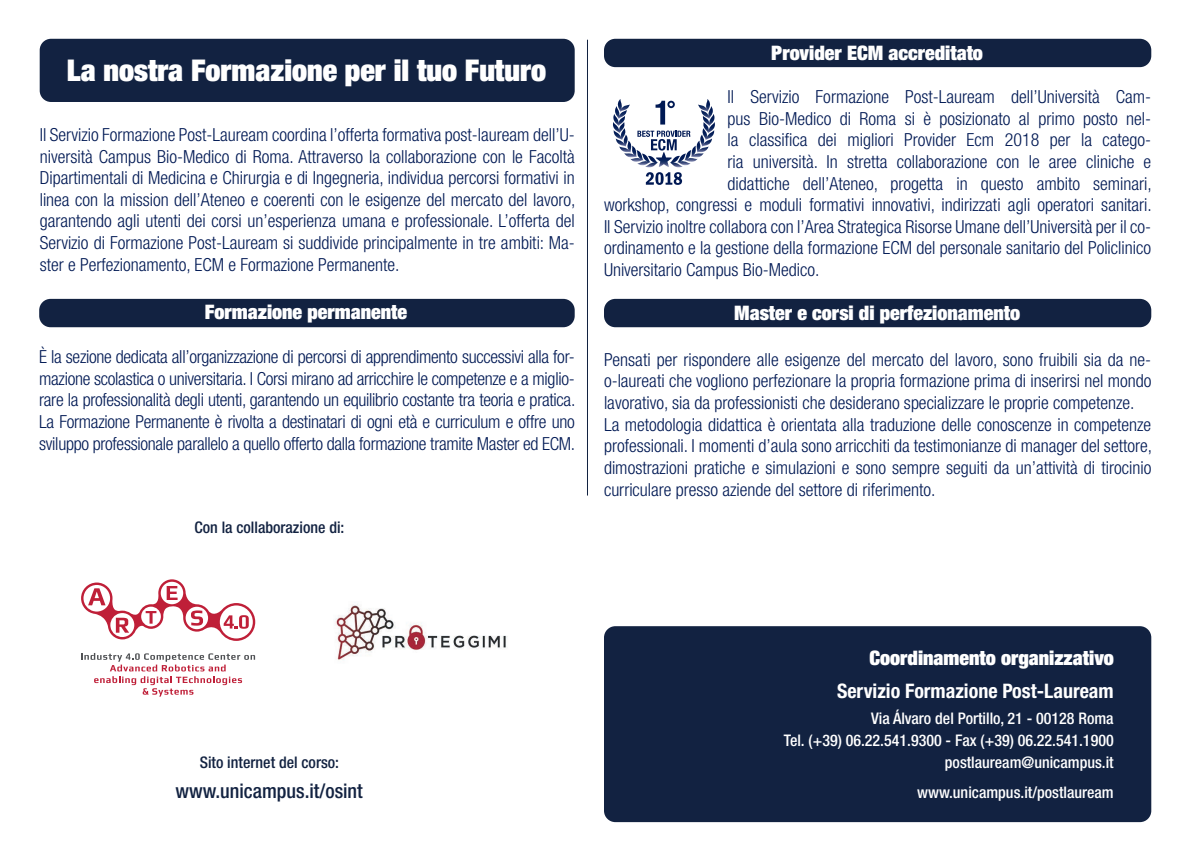
<style>
.page{position:relative;width:1191px;height:851px;background:#fff}
.page>*{position:absolute;margin:0;border:0;box-sizing:border-box;transform-origin:0 0}
.t1{font:900 condensed 30px "Helvetica Neue LT Pro";color:#fff}
.t2{font:900 condensed 20px "Helvetica Neue LT Pro";color:#fff}
.t3{font:700 condensed 20px "Helvetica Neue LT Pro";color:#fff}
.t4{font:500 condensed 20px "Helvetica Neue LT Pro";color:#122241}
.t5{font:300 condensed 18px/21.6px "Helvetica Neue LT Pro";color:#001954;text-align:justify}
.t6{font:500 condensed 16px/22px "Helvetica Neue LT Pro";color:#fff;text-align:right}
.t7{font:500 condensed 16px "Helvetica Neue LT Pro";color:#122241}
</style>
<div class="page">
<div style="left:604px;top:626px;width:547px;height:196px;background:#122241;border-radius:11px"></div>
<div style="left:604px;top:299px;width:547px;height:28px;background:#122241;border-radius:11px"></div>
<div style="left:39px;top:299px;width:535px;height:28px;background:#122241;border-radius:11px"></div>
<div style="left:40px;top:39px;width:534px;height:63px;background:#122241;border-radius:11px"></div>
<hr style="left:587px;top:40px;width:1px;height:455px;background:#122241">
<div style="left:604px;top:39px;width:547px;height:28px;background:#122241;border-radius:11px"></div>
<svg style="left:613px;top:99px;width:102px;height:86px"></svg>
<svg style="left:81px;top:653px;width:174px;height:43px"></svg>
<svg style="left:81px;top:579px;width:174px;height:61px"></svg>
<img style="left:335px;top:603px;width:173px;height:57px">
<h1 class="t1" style="left:67px;top:51px;width:481px">La nostra Formazione per il tuo Futuro</h1>
<p class="t5" style="left:40px;top:124px;width:537px">Il Servizio Formazione Post-Lauream coordina l’offerta formativa post-lauream dell’U&shy;niversità Campus Bio-Medico di Roma. Attraverso la collaborazione con le Facoltà Dipartimentali di Medicina e Chirurgia e di Ingegneria, individua percorsi formativi in linea con la mission dell’Ateneo e coerenti con le esigenze del mercato del lavoro, garantendo agli utenti dei corsi un’esperienza umana e professionale. L’offerta del Servizio di Formazione Post-Lauream si suddivide principalmente in tre ambiti: Ma&shy;ster e Perfezionamento, ECM e Formazione Permanente.</p>
<p class="t2" style="left:771px;top:40px;width:213px">Provider ECM accreditato</p>
<p class="t5" style="left:727px;top:86px;width:425px">Il Servizio Formazione Post-Lauream dell’Università Cam-</p>
<p class="t5" style="left:727px;top:107px;width:425px">pus Bio-Medico di Roma si è posizionato al primo posto nel-</p>
<p class="t5" style="left:727px;top:129px;width:425px">la classifica dei migliori Provider Ecm 2018 per la catego-</p>
<p class="t5" style="left:727px;top:150px;width:425px">ria università. In stretta collaborazione con le aree cliniche e</p>
<p class="t5" style="left:727px;top:172px;width:426px">didattiche dell’Ateneo, progetta in questo ambito seminari,</p>
<p class="t5" style="left:604px;top:194px;width:549px">workshop, congressi e moduli formativi innovativi, indirizzati agli operatori sanitari.</p>
<p class="t5" style="left:604px;top:215px;width:549px">Il Servizio inoltre collabora con l’Area Strategica Risorse Umane dell’Università per il co-</p>
<p class="t5" style="left:604px;top:237px;width:549px">ordinamento e la gestione della formazione ECM del personale sanitario del Policlinico</p>
<p class="t5" style="left:604px;top:258px;width:217px">Universitario Campus Bio-Medico.</p>
<p class="t2" style="left:205px;top:299px;width:204px">Formazione permanente</p>
<p class="t2" style="left:734px;top:300px;width:287px">Master e corsi di perfezionamento</p>
<p class="t5" style="left:39px;top:346px;width:537px">È la sezione dedicata all’organizzazione di percorsi di apprendimento successivi alla for&shy;mazione scolastica o universitaria. I Corsi mirano ad arricchire le competenze e a miglio&shy;rare la professionalità degli utenti, garantendo un equilibrio costante tra teoria e pratica.<br>La Formazione Permanente è rivolta a destinatari di ogni età e curriculum e offre uno sviluppo professionale parallelo a quello offerto dalla formazione tramite Master ed ECM.</p>
<p class="t5" style="left:604px;top:348px;width:549px;text-align:left">Pensati per rispondere alle esigenze del mercato del lavoro, sono fruibili sia da ne&shy;o-laureati che vogliono perfezionare la propria formazione prima di inserirsi nel mondo lavorativo, sia da professionisti che desiderano specializzare le proprie competenze.<br>La metodologia didattica è orientata alla traduzione delle conoscenze in competenze professionali. I momenti d’aula sono arricchiti da testimonianze di manager del settore, dimostrazioni pratiche e simulazioni e sono sempre seguiti da un’attività di tirocinio curriculare presso aziende del settore di riferimento.</p>
<p class="t7" style="left:194px;top:518px;width:152px">Con la collaborazione di:</p>
<p class="t7" style="left:200px;top:752px;width:141px">Sito internet del corso:</p>
<p class="t4" style="left:175px;top:778px;width:189px">www.unicampus.it/osint</p>
<p class="t2" style="left:869px;top:645px;width:246px">Coordinamento organizzativo</p>
<p class="t3" style="left:837px;top:678px;width:278px">Servizio Formazione Post-Lauream</p>
<p class="t6" style="left:783px;top:707px;width:331px">Via Álvaro del Portillo, 21 - 00128 Roma<br>Tel. (+39) 06.22.541.9300 - Fax (+39) 06.22.541.1900 postlauream@unicampus.it</p>
<p class="t6" style="left:917px;top:780px;width:198px">www.unicampus.it/postlauream</p>
</div>
